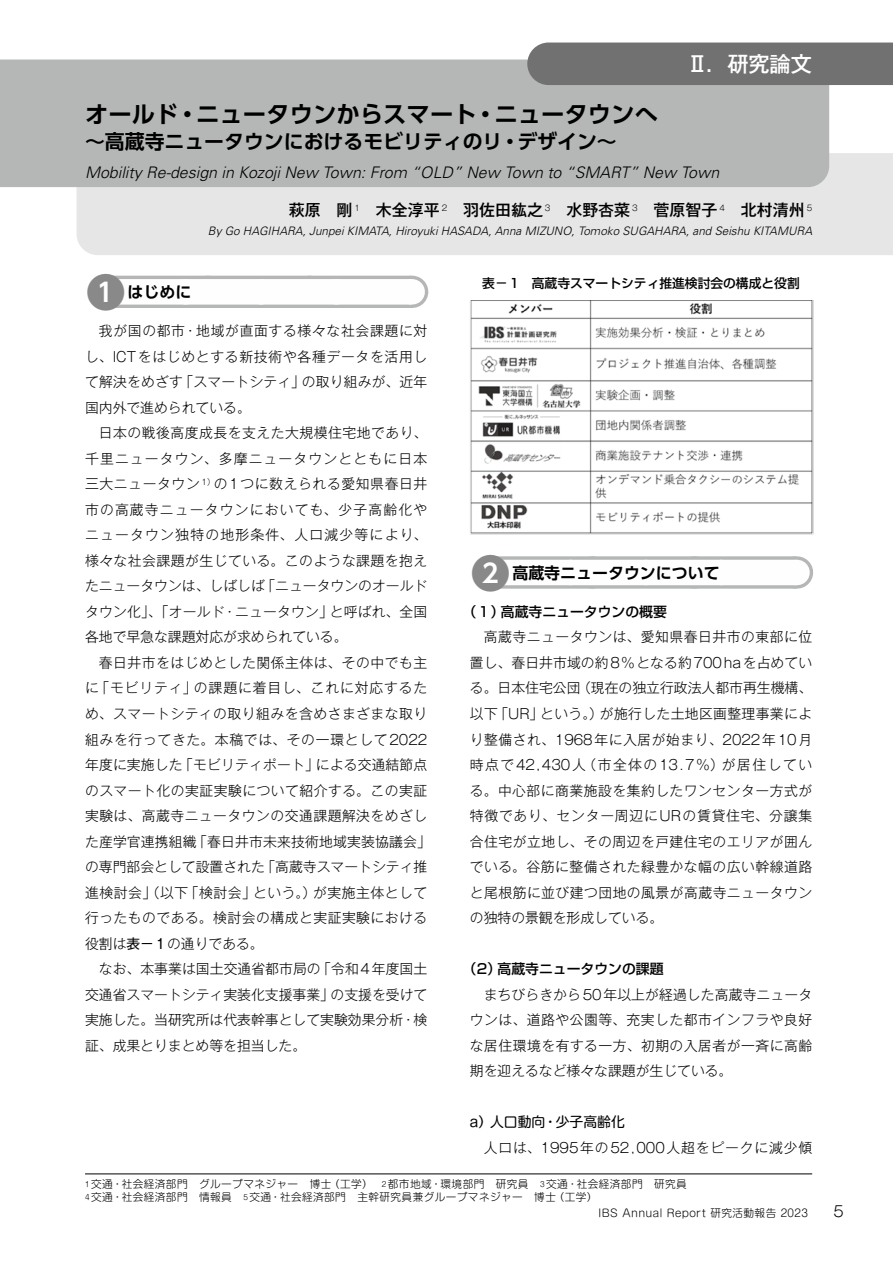
<style>
.page{position:relative;width:893px;height:1263px;background:#fff}
.page>*{position:absolute;margin:0;border:0;box-sizing:border-box;transform-origin:0 0}
.t1{font:700 23.4px "UD Shin Go Pro De";color:#000}
.t2{font:500 21.3px "Gothic MB101 Pro";color:#fff}
.t3{font:700 19.95px "UD Shin Go Pro De";color:#000}
.t4{font:italic 300 15.9px "Univers";color:#000}
.t5{font:500 15.9px "Gothic MB101 Pro";color:#000}
.t6{font:700 15.9px "UD Shin Go Pro De";color:#000}
.t7{font:300 14.85px "Gothic MB101 Pro";color:#000}
.t8{font:300 13.8px/25.5px "Gothic MB101 Pro";letter-spacing:.035em;color:#000;text-align:justify}
.t9{font:500 13.8px "Shin Go Pro";color:#000}
.t10{font:300 13.8px "Gothic MB101 Pro";letter-spacing:.06em;color:#000}
.t11{font:13.8px "Shin M Go Pro";color:#000}
.t12{font:500 12.75px "Shin Go Pro";color:#000}
.t13{font:italic 300 11.7px "Univers";color:#000}
.t14{font:300 10.65px/12.8px "Shin M Go Pro";letter-spacing:.04em;color:#000}
.s1{font-size:41.4px;color:#898989}
.s2{font-size:25.5px;color:#fff}
.s3{font-weight:400}
.s4{font-size:7.5px}
</style>
<div class="page">
<hr style="left:85px;top:1174px;width:727px;height:1px;background:#000">
<div style="left:77px;top:153px;width:816px;height:102px;background:#e6e6e6"></div>
<div style="left:0;top:60px;width:829px;height:127px;background:#b5b6b6"></div>
<div style="left:527px;top:43px;width:366px;height:42px;background:#727171"></div>
<svg style="left:106px;top:276px;width:305px;height:32px"></svg>
<hr style="left:105px;top:276px;width:1px;height:32px;background:#b5b6b6">
<hr style="left:411px;top:276px;width:1px;height:32px;background:#b5b6b6">
<div style="left:111px;top:279px;width:300px;height:26px;background:#fefefe"></div>
<svg style="left:186px;top:276px;width:188px;height:32px"></svg>
<svg style="left:411px;top:279px;width:1px;height:26px"></svg>
<svg style="left:491px;top:556px;width:305px;height:33px"></svg>
<hr style="left:490px;top:556px;width:1px;height:33px;background:#b5b6b6">
<hr style="left:796px;top:556px;width:1px;height:33px;background:#b5b6b6">
<div style="left:495px;top:560px;width:301px;height:25px;background:#fefefe"></div>
<svg style="left:571px;top:556px;width:187px;height:33px"></svg>
<svg style="left:796px;top:560px;width:1px;height:25px"></svg>
<img style="left:470px;top:300px;width:343px;height:234px">
<h2 class="t2" style="left:687px;top:46px;width:127px">Ⅱ．研究論文</h2>
<h1 class="t1" style="left:85px;top:95px;width:574px">オールド・ニュータウンからスマート・ニュータウンへ</h1>
<h3 class="t3" style="left:85px;top:125px;width:533px">〜高蔵寺ニュータウンにおけるモビリティのリ・デザイン〜</h3>
<p class="t4" style="left:85px;top:163px;width:636px">Mobility Re-design in Kozoji New Town: From “OLD” New Town to “SMART” New Town</p>
<p class="t5" style="left:289px;top:197px;width:525px">萩原　剛 <sup>1</sup>　木全淳平 <sup>2</sup>　羽佐田紘之 <sup>3</sup>　水野杏菜 <sup>3</sup>　菅原智子 <sup>4</sup>　北村清州 <sup>5</sup></p>
<p class="t13" style="left:208px;top:224px;width:606px">By Go HAGIHARA, Junpei KIMATA, Hiroyuki HASADA, Anna MIZUNO, Tomoko SUGAHARA, and Seishu KITAMURA</p>
<p class="t6" style="left:85px;top:279px;width:108px"><span class="s1">●</span><span class="s2">1</span> はじめに</p>
<p class="t8" style="left:85px;top:316px;width:344px;text-indent:14px">我が国の都市・地域が直面する様々な社会課題に対し、ICTをはじめとする新技術や各種データを活用して解決をめざす「スマートシティ」の取り組みが、近年国内外で進められている。</p>
<p class="t8" style="left:85px;top:418px;width:344px;text-indent:14px">日本の戦後高度成長を支えた大規模住宅地であり、千里ニュータウン、多摩ニュータウンとともに日本三大ニュータウン <sup>1）</sup>の1つに数えられる愛知県春日井市の高蔵寺ニュータウンにおいても、少子高齢化やニュータウン独特の地形条件、人口減少等により、様々な社会課題が生じている。このような課題を抱えたニュータウンは、しばしば「ニュータウンのオールドタウン化」、「オールド・ニュータウン」と呼ばれ、全国各地で早急な課題対応が求められている。</p>
<p class="t8" style="left:85px;top:648px;width:347px;text-align:left;text-indent:14px">春日井市をはじめとした関係主体は、その中でも主に「モビリティ」の課題に着目し、これに対応するため、スマートシティの取り組みを含めさまざまな取り組みを行ってきた。本稿では、その一環として2022年度に実施した「モビリティポート」による交通結節点のスマート化の実証実験について紹介する。この実証実験は、高蔵寺ニュータウンの交通課題解決をめざした産学官連携組織「春日井市未来技術地域実装協議会」の専門部会として設置された「高蔵寺スマートシティ推進検討会」（以下「検討会」という。）が実施主体として行ったものである。検討会の構成と実証実験における役割は<span class="s3">表－1</span>の通りである。</p>
<p class="t8" style="left:85px;top:954px;width:344px;text-indent:14px">なお、本事業は国土交通省都市局の「令和4年度国土交通省スマートシティ実装化支援事業」の支援を受けて実施した。当研究所は代表幹事として実験効果分析・検証、成果とりまとめ等を担当した。</p>
<p class="t12" style="left:482px;top:272px;width:319px">表－1　高蔵寺スマートシティ推進検討会の構成と役割</p>
<p class="t6" style="left:470px;top:560px;width:251px"><span class="s1">●</span><span class="s2">2</span> 高蔵寺ニュータウンについて</p>
<p class="t9" style="left:463px;top:600px;width:205px">（１）高蔵寺ニュータウンの概要</p>
<p class="t8" style="left:470px;top:622px;width:344px;text-indent:14px">高蔵寺ニュータウンは、愛知県春日井市の東部に位置し、春日井市域の約8%となる約700haを占めている。日本住宅公団（現在の独立行政法人都市再生機構、以下「UR」という。）が施行した土地区画整理事業により整備され、1968年に入居が始まり、2022年10月時点で42,430人（市全体の13.7％）が居住している。中心部に商業施設を集約したワンセンター方式が特徴であり、センター周辺にURの賃貸住宅、分譲集合住宅が立地し、その周辺を戸建住宅のエリアが囲んでいる。谷筋に整備された緑豊かな幅の広い幹線道路と尾根筋に並び建つ団地の風景が高蔵寺ニュータウンの独特の景観を形成している。</p>
<p class="t9" style="left:463px;top:957px;width:202px">（2）高蔵寺ニュータウンの課題</p>
<p class="t8" style="left:470px;top:980px;width:344px;text-indent:14px">まちびらきから50年以上が経過した高蔵寺ニュータウンは、道路や公園等、充実した都市インフラや良好な居住環境を有する一方、初期の入居者が一斉に高齢期を迎えるなど様々な課題が生じている。</p>
<p class="t11" style="left:470px;top:1111px;width:156px">a）人口動向・少子高齢化</p>
<p class="t10" style="left:484px;top:1136px;width:330px">人口は、1995年の52,000人超をピークに減少傾</p>
<p class="t14" style="left:85px;top:1177px;width:603px"><span class="s4">1</span> 交通・社会経済部門　グループマネジャー　博士（工学）　<span class="s4">2</span> 都市地域・環境部門　研究員　<span class="s4">3</span> 交通・社会経済部門　研究員<br><span class="s4">4</span> 交通・社会経済部門　情報員　<span class="s4">5</span> 交通・社会経済部門　主幹研究員兼グループマネジャー　博士（工学）</p>
<p class="t14" style="left:599px;top:1205px;width:211px">IBS Annual Report 研究活動報告 2023</p>
<p class="t7" style="left:833px;top:1198px;width:12px">5</p>
</div>
